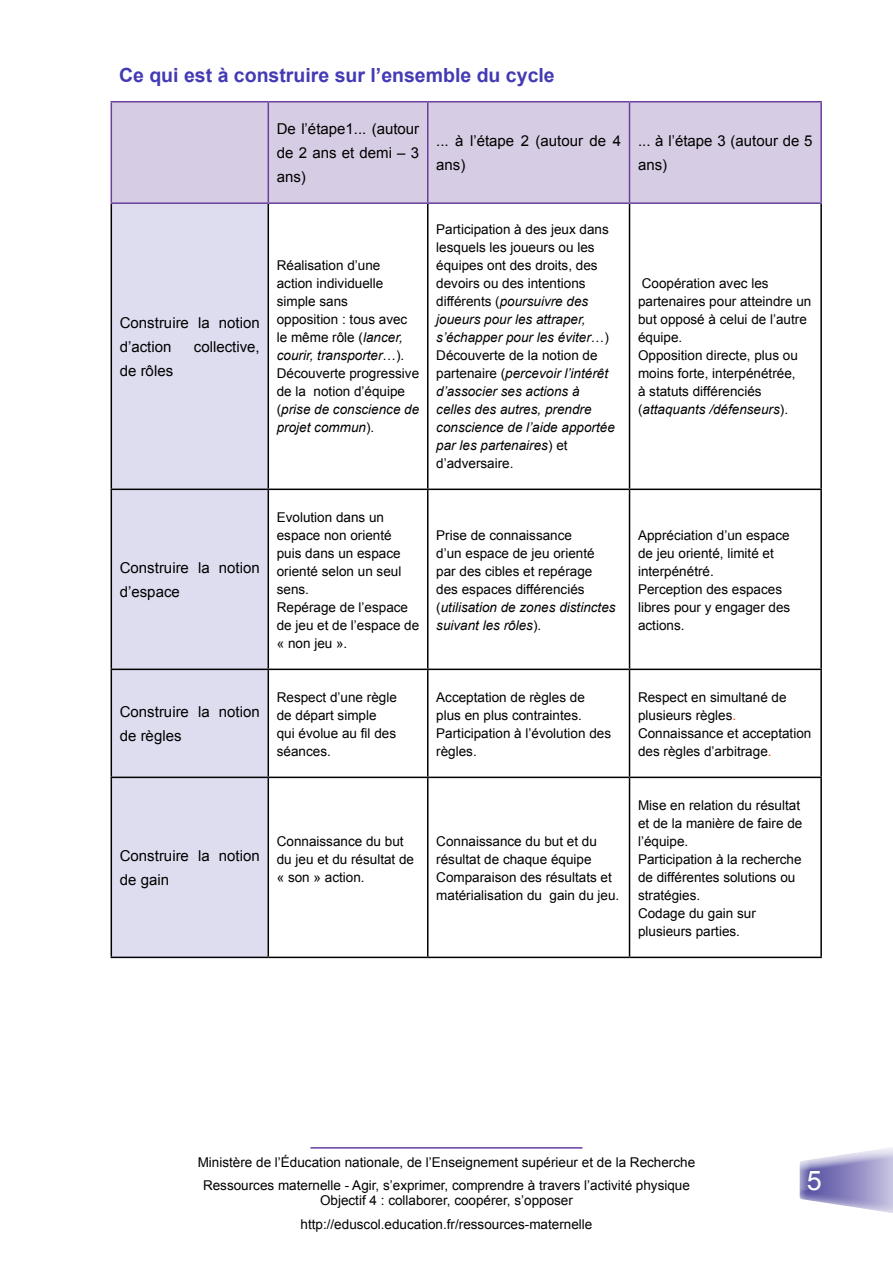
<style>
.page{position:relative;width:893px;height:1263px;background:#fff}
.page>*{position:absolute;margin:0;border:0;box-sizing:border-box;transform-origin:0 0}
.t1{font:27px "Arial";color:#fff}
.t2{font:700 19.5px "Arial";color:#443bb4}
.t3{font:15px/24px "Arial";color:#000}
.t4{font:13.5px/18px "Arial";color:#000}
.t5{font:italic 13.5px/18px "Arial";color:#000}
.s1{font-style:italic}
.s2{font-style:normal}
.s3{color:#ff2b06}
</style>
<div class="page">
<div style="left:791px;top:1144px;width:102px;height:73px;background:#6a3f9d;opacity:.75"></div>
<hr style="left:310px;top:1147px;width:272px;height:1px;background:#6a3f9d">
<div style="left:112px;top:102px;width:708px;height:100px;background:#d6cce3"></div>
<div style="left:112px;top:204px;width:156px;height:753px;background:#deddf0"></div>
<hr style="left:268px;top:102px;width:1px;height:100px;background:#6a3f9d">
<hr style="left:427px;top:102px;width:1px;height:100px;background:#6a3f9d">
<hr style="left:629px;top:102px;width:1px;height:100px;background:#6a3f9d">
<hr style="left:111px;top:204px;width:1px;height:285px;background:#000">
<hr style="left:268px;top:204px;width:1px;height:285px;background:#000">
<hr style="left:427px;top:204px;width:1px;height:285px;background:#000">
<hr style="left:629px;top:204px;width:1px;height:285px;background:#000">
<hr style="left:820px;top:204px;width:2px;height:285px;background:#000">
<hr style="left:111px;top:489px;width:157px;height:1px;background:#000">
<hr style="left:111px;top:490px;width:1px;height:179px;background:#000">
<hr style="left:268px;top:489px;width:160px;height:1px;background:#000">
<hr style="left:268px;top:490px;width:1px;height:179px;background:#000">
<hr style="left:428px;top:489px;width:201px;height:1px;background:#000">
<hr style="left:427px;top:490px;width:1px;height:179px;background:#000">
<hr style="left:629px;top:489px;width:193px;height:1px;background:#000">
<hr style="left:629px;top:490px;width:1px;height:179px;background:#000">
<hr style="left:820px;top:490px;width:2px;height:179px;background:#000">
<hr style="left:111px;top:669px;width:157px;height:1px;background:#000">
<hr style="left:111px;top:670px;width:1px;height:107px;background:#000">
<hr style="left:268px;top:669px;width:160px;height:1px;background:#000">
<hr style="left:268px;top:670px;width:1px;height:107px;background:#000">
<hr style="left:428px;top:669px;width:201px;height:1px;background:#000">
<hr style="left:427px;top:670px;width:1px;height:107px;background:#000">
<hr style="left:629px;top:669px;width:193px;height:1px;background:#000">
<hr style="left:629px;top:670px;width:1px;height:107px;background:#000">
<hr style="left:820px;top:670px;width:2px;height:107px;background:#000">
<hr style="left:111px;top:777px;width:157px;height:1px;background:#000">
<hr style="left:111px;top:778px;width:1px;height:179px;background:#000">
<hr style="left:268px;top:777px;width:160px;height:1px;background:#000">
<hr style="left:268px;top:778px;width:1px;height:179px;background:#000">
<hr style="left:428px;top:777px;width:201px;height:1px;background:#000">
<hr style="left:427px;top:778px;width:1px;height:179px;background:#000">
<hr style="left:629px;top:777px;width:193px;height:1px;background:#000">
<hr style="left:629px;top:778px;width:1px;height:179px;background:#000">
<hr style="left:820px;top:778px;width:2px;height:179px;background:#000">
<hr style="left:111px;top:957px;width:157px;height:1px;background:#000">
<hr style="left:268px;top:957px;width:160px;height:1px;background:#000">
<hr style="left:428px;top:957px;width:201px;height:1px;background:#000">
<hr style="left:629px;top:957px;width:193px;height:1px;background:#000">
<hr style="left:111px;top:101px;width:157px;height:1px;background:#6a3f9d">
<hr style="left:111px;top:102px;width:1px;height:100px;background:#6a3f9d">
<hr style="left:268px;top:101px;width:160px;height:1px;background:#6a3f9d">
<hr style="left:428px;top:101px;width:201px;height:1px;background:#6a3f9d">
<hr style="left:629px;top:101px;width:193px;height:1px;background:#6a3f9d">
<hr style="left:820px;top:102px;width:2px;height:100px;background:#6a3f9d">
<hr style="left:111px;top:202px;width:157px;height:2px;background:#6a3f9d">
<hr style="left:268px;top:202px;width:160px;height:2px;background:#6a3f9d">
<hr style="left:428px;top:202px;width:201px;height:2px;background:#6a3f9d">
<hr style="left:629px;top:202px;width:193px;height:2px;background:#6a3f9d">
<h2 class="t2" style="left:119px;top:63px;width:437px">Ce qui est à construire sur l’ensemble du cycle</h2>
<p class="t3" style="left:277px;top:117px;width:144px;text-align:justify">De l’étape1... (autour de 2 ans et demi – 3 ans)</p>
<p class="t3" style="left:436px;top:129px;width:186px">... à l’étape 2 (autour de 4 ans)</p>
<p class="t3" style="left:638px;top:129px;width:176px">... à l’étape 3 (autour de 5 ans)</p>
<p class="t3" style="left:120px;top:311px;width:141px">Construire la notion d’action</p>
<p class="t3" style="left:194px;top:335px;width:67px">collective,</p>
<p class="t3" style="left:120px;top:359px;width:55px">de rôles</p>
<p class="t3" style="left:120px;top:556px;width:141px">Construire la notion d’espace</p>
<p class="t3" style="left:120px;top:700px;width:141px">Construire la notion de règles</p>
<p class="t3" style="left:120px;top:844px;width:141px">Construire la notion de gain</p>
<p class="t4" style="left:277px;top:256px;width:144px">Réalisation d’une action individuelle simple sans<br>opposition : tous avec le même rôle (<span class="s1">lancer, courir, transporter</span>…).<br>Découverte progressive de la notion d’équipe (<span class="s1">prise de conscience de projet commun</span>).</p>
<p class="t5" style="left:436px;top:220px;width:180px"><span class="s2">Participation à des jeux dans lesquels les joueurs ou les équipes ont des droits, des devoirs ou des intentions différents (</span>poursuivre des joueurs pour les attraper, s’échapper pour les éviter<span class="s2">…)<br>Découverte de la notion de partenaire (</span>percevoir l’intérêt d’associer ses actions à celles des autres, prendre conscience de l’aide apportée par les partenaires<span class="s2">) et d’adversaire.</span></p>
<p class="t4" style="left:638px;top:274px;width:175px">Coopération avec les partenaires pour atteindre un but opposé à celui de l’autre équipe.<br>Opposition directe, plus ou moins forte, interpénétrée,<br>à statuts différenciés (<span class="s1">attaquants /défenseurs</span>).</p>
<p class="t4" style="left:277px;top:508px;width:144px">Evolution dans un espace non orienté puis dans un espace orienté selon un seul sens.<br>Repérage de l’espace de jeu et de l’espace de « non jeu ».</p>
<p class="t4" style="left:436px;top:526px;width:181px">Prise de connaissance<br>d’un espace de jeu orienté par des cibles et repérage des espaces différenciés (<span class="s1">utilisation de zones distinctes suivant les rôles</span>).</p>
<p class="t4" style="left:638px;top:526px;width:154px">Appréciation d’un espace de jeu orienté, limité et interpénétré.<br>Perception des espaces libres pour y engager des actions.</p>
<p class="t4" style="left:277px;top:688px;width:122px">Respect d’une règle de départ simple qui évolue au fil des séances.</p>
<p class="t4" style="left:436px;top:688px;width:176px">Acceptation de règles de plus en plus contraintes.<br>Participation à l’évolution des règles.</p>
<p class="t4" style="left:638px;top:688px;width:175px">Respect en simultané de plusieurs règles<span class="s3">.<br></span>Connaissance et acceptation des règles d’arbitrage<span class="s3">.</span></p>
<p class="t4" style="left:277px;top:832px;width:139px">Connaissance du but du jeu et du résultat de « son » action.</p>
<p class="t4" style="left:436px;top:832px;width:185px">Connaissance du but et du résultat de chaque équipe<br>Comparaison des résultats et matérialisation du gain du jeu.</p>
<p class="t4" style="left:638px;top:796px;width:166px">Mise en relation du résultat et de la manière de faire de l’équipe.<br>Participation à la recherche de différentes solutions ou stratégies.<br>Codage du gain sur plusieurs parties.</p>
<p class="t4" style="left:198px;top:1150px;width:499px;line-height:23.5px;text-align:center">Ministère de l’Éducation nationale, de l’Enseignement supérieur et de la Recherche<br>Ressources maternelle - Agir, s’exprimer, comprendre à travers l’activité physique</p>
<p class="t4" style="left:301px;top:1189px;width:293px;line-height:23.5px;text-align:center">Objectif 4 : collaborer, coopérer, s’opposer http://eduscol.education.fr/ressources-maternelle</p>
<h1 class="t1" style="left:807px;top:1162px;width:17px">5</h1>
</div>
